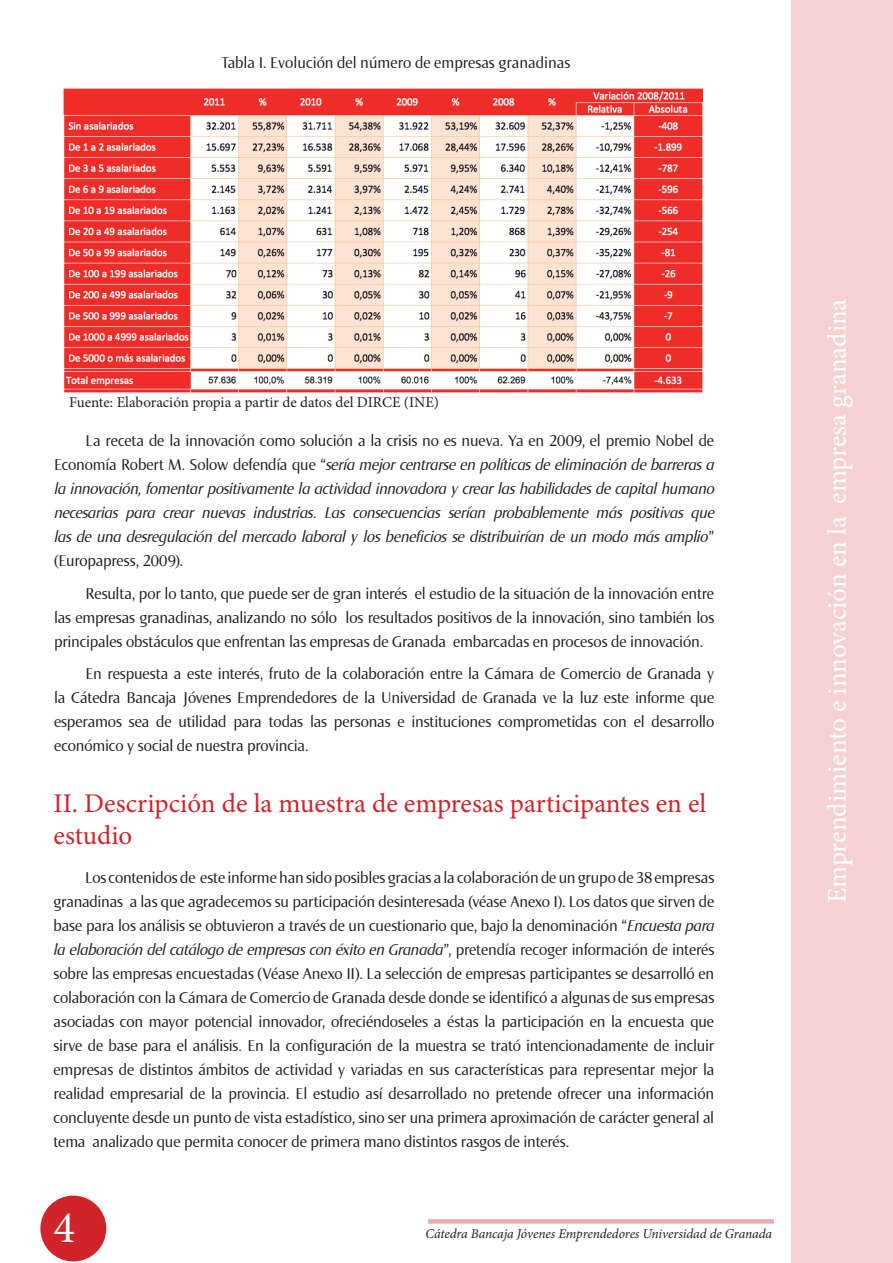
<style>
.page{position:relative;width:893px;height:1263px;background:#fff}
.page>*{position:absolute;margin:0;border:0;box-sizing:border-box;transform-origin:0 0}
.t1{font:45px "Minion Pro";color:#fff}
.t2{font:27px/32.4px "Minion Pro";color:#d1232a}
.t3{font:27px "Minion Pro";letter-spacing:-.01em;color:#fff}
.t4{font:16.5px/24px "Norma";letter-spacing:-.01em;color:#231f20;text-align:justify}
.t5{font:italic 16.5px/24px "Norma";letter-spacing:-.01em;color:#231f20;text-align:justify}
.t6{font:15px "Minion Pro";color:#231f20}
.t7{font:italic 13.5px "Minion Pro";letter-spacing:-.005em;color:#231f20}
.s1{font-style:normal}
.s2{font-style:italic}
</style>
<div class="page">
<div style="left:41px;top:1196px;width:65px;height:65px;background:#d1232a;border-radius:50%"></div>
<div style="left:40px;top:1195px;width:66px;height:66px;border:2px solid #d1232a;border-radius:50%"></div>
<div style="left:791px;top:1px;width:101px;height:1262px;background:#f5d1d2"></div>
<hr style="left:892px;top:1px;width:1px;height:1262px;background:#d1232a">
<div style="left:428px;top:1219px;width:346px;height:5px;background:#eda9ac"></div>
<img style="left:64px;top:88px;width:638px;height:304px">
<p class="t4" style="left:221px;top:51px;width:351px">Tabla I. Evolución del número de empresas granadinas</p>
<p class="t6" style="left:69px;top:392px;width:372px">Fuente: Elaboración propia a partir de datos del DIRCE (INE)</p>
<p class="t5" style="left:54px;top:429px;width:662px;text-indent:31px"><span class="s1">La receta de la innovación como solución a la crisis no es nueva. Ya en 2009, el premio Nobel de Economía Robert M. Solow defendía que “</span>sería mejor centrarse en políticas de eliminación de barreras a la innovación, fomentar positivamente la actividad innovadora y crear las habilidades de capital humano necesarias para crear nuevas industrias. Las consecuencias serían probablemente más positivas que las de una desregulación del mercado laboral y los beneficios se distribuirían de un modo más amplio<span class="s1">” (Europapress, 2009).</span></p>
<p class="t4" style="left:54px;top:582px;width:662px;text-indent:31px">Resulta, por lo tanto, que puede ser de gran interés el estudio de la situación de la innovación entre las empresas granadinas, analizando no sólo los resultados positivos de la innovación, sino también los principales obstáculos que enfrentan las empresas de Granada embarcadas en procesos de innovación.</p>
<p class="t4" style="left:54px;top:662px;width:662px;text-indent:31px">En respuesta a este interés, fruto de la colaboración entre la Cámara de Comercio de Granada y la Cátedra Bancaja Jóvenes Emprendedores de la Universidad de Granada ve la luz este informe que esperamos sea de utilidad para todas las personas e instituciones comprometidas con el desarrollo económico y social de nuestra provincia.</p>
<h2 class="t2" style="left:54px;top:787px;width:654px">II. Descripción de la muestra de empresas participantes en el estudio</h2>
<p class="t4" style="left:54px;top:866px;width:662px;text-indent:31px">Los contenidos de este informe han sido posibles gracias a la colaboración de un grupo de 38 empresas granadinas a las que agradecemos su participación desinteresada (véase Anexo I). Los datos que sirven de base para los análisis se obtuvieron a través de un cuestionario que, bajo la denominación “<span class="s2">Encuesta para la elaboración del catálogo de empresas con éxito en Granada</span>”, pretendía recoger información de interés sobre las empresas encuestadas (Véase Anexo II). La selección de empresas participantes se desarrolló en colaboración con la Cámara de Comercio de Granada desde donde se identificó a algunas de sus empresas asociadas con mayor potencial innovador, ofreciéndoseles a éstas la participación en la encuesta que sirve de base para el análisis. En la configuración de la muestra se trató intencionadamente de incluir empresas de distintos ámbitos de actividad y variadas en sus características para representar mejor la realidad empresarial de la provincia. El estudio así desarrollado no pretende ofrecer una información concluyente desde un punto de vista estadístico, sino ser una primera aproximación de carácter general al tema analizado que permita conocer de primera mano distintos rasgos de interés.</p>
<h1 class="t1" style="left:54px;top:1197px;width:23px">4</h1>
<p class="t7" style="left:426px;top:1225px;width:348px">Cátedra Bancaja Jóvenes Emprendedores Universidad de Granada</p>
<h2 class="t3" style="left:819px;top:903px;width:606px;rotate:-90deg">Emprendimiento e innovación en la empresa granadina</h2>
</div>
